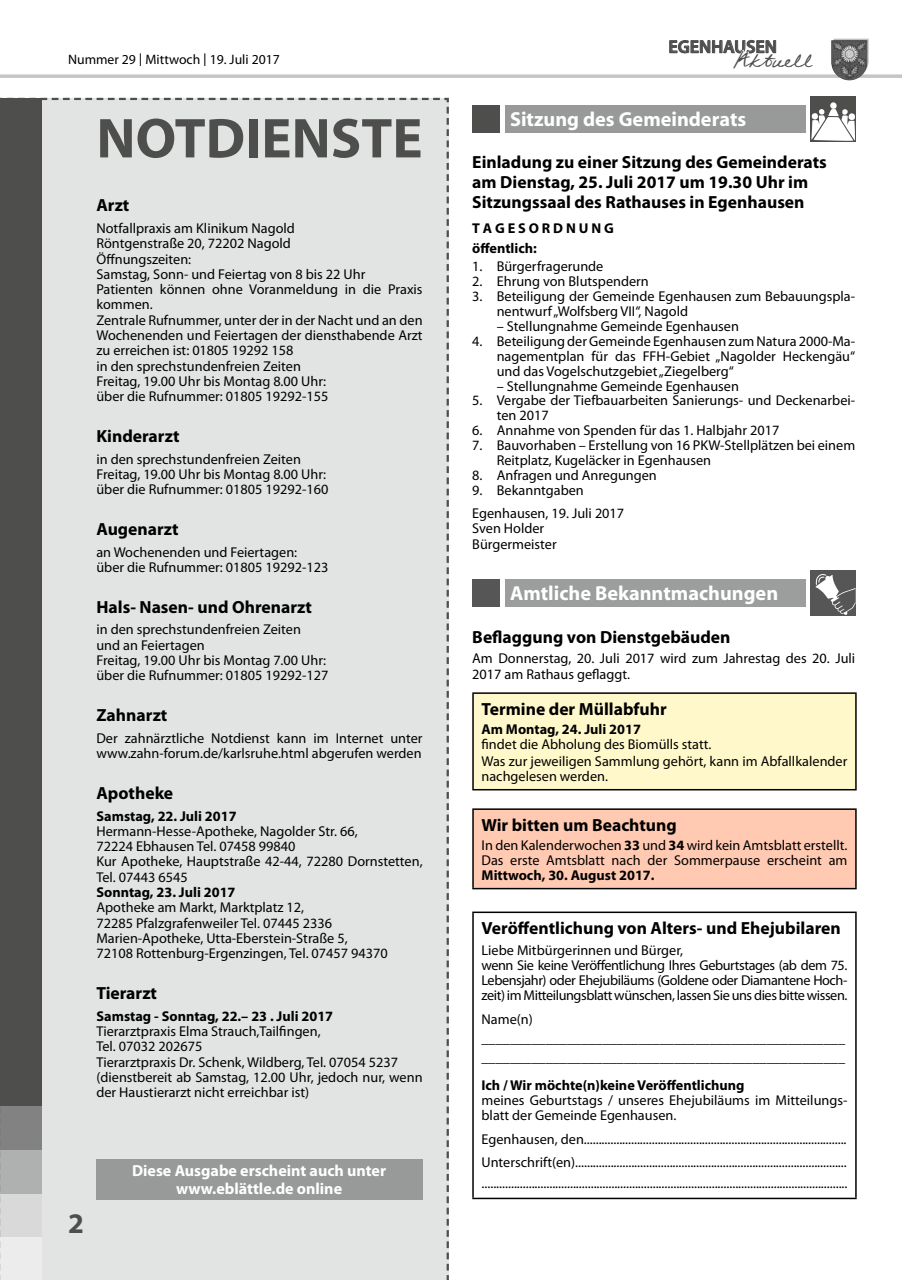
<style>
.page{position:relative;width:902px;height:1280px;background:#fff}
.page>*{position:absolute;margin:0;border:0;box-sizing:border-box;transform-origin:0 0}
.t1{font:700 56.7px "Myriad Pro";color:#4e4e4d}
.t2{font:700 28.5px "Myriad Pro";color:#4e4e4d}
.t3{font:22.95px "Federico Handwriting";color:#4e4e4d}
.t4{font:700 20.25px "Myriad";color:#fff}
.t5{font:600 18px "Myriad Pro";color:#4e4e4d}
.t6{font:700 17.55px/20.1px "Myriad Pro";color:#000}
.t7{font:700 16.05px/17.5px "Myriad Pro";color:#fff;text-align:center}
.t8{font:14.25px/15.3px "Myriad Pro";color:#000}
.t9{font:14.25px/15px "Myriad Pro";letter-spacing:-.03em;color:#000}
.t10{font:700 14.25px/20.2px "Myriad Pro";color:#000}
.t11{font:13.65px "Myriad Pro";color:#000}
.s1{font-family:"Lucida Sans"}
.s2{font-weight:700}
</style>
<div class="page">
<svg style="left:0;top:97px;width:449px;height:1183px;background:#d4d5d5"></svg>
<hr style="left:0;top:75px;width:901px;height:3px;background:#c4c5c5">
<svg style="left:669px;top:40px;width:108px;height:14px"></svg>
<svg style="left:833px;top:39px;width:35px;height:36px"></svg>
<img style="left:831px;top:40px;width:36px;height:40px">
<div style="left:810px;top:97px;width:46px;height:45px;background:#4e4e4d"></div>
<div style="left:504px;top:105px;width:301px;height:28px;background:#989999"></div>
<div style="left:472px;top:106px;width:28px;height:27px;background:#4e4e4d"></div>
<svg style="left:811px;top:102px;width:44px;height:39px"></svg>
<div style="left:810px;top:570px;width:46px;height:46px;background:#565656"></div>
<svg style="left:815px;top:574px;width:40px;height:41px"></svg>
<div style="left:504px;top:579px;width:301px;height:28px;background:#9c9d9d"></div>
<div style="left:472px;top:579px;width:28px;height:28px;background:#565656"></div>
<div style="left:473px;top:693px;width:382px;height:97px;background:#fff8ca"></div>
<hr style="left:472px;top:692px;width:384px;height:2px;background:#000">
<hr style="left:472px;top:694px;width:1px;height:95px;background:#000">
<hr style="left:855px;top:694px;width:1px;height:95px;background:#000">
<hr style="left:472px;top:789px;width:384px;height:1px;background:#000">
<div style="left:473px;top:809px;width:382px;height:80px;background:#ffc9b2"></div>
<hr style="left:472px;top:808px;width:384px;height:2px;background:#000">
<hr style="left:472px;top:810px;width:1px;height:78px;background:#000">
<hr style="left:855px;top:810px;width:1px;height:78px;background:#000">
<hr style="left:472px;top:888px;width:384px;height:1px;background:#000">
<hr style="left:472px;top:911px;width:384px;height:2px;background:#000">
<hr style="left:472px;top:913px;width:1px;height:285px;background:#000">
<hr style="left:855px;top:913px;width:1px;height:285px;background:#000">
<hr style="left:472px;top:1198px;width:384px;height:1px;background:#000">
<div style="left:96px;top:1159px;width:326px;height:40px;background:#989999"></div>
<p class="t11" style="left:68px;top:51px;width:213px">Nummer 29 <span class="s1">|</span> Mittwoch <span class="s1">|</span> 19. Juli 2017</p>
<h1 class="t1" style="left:96px;top:101px;width:327px">NOTDIENSTE</h1>
<p class="t6" style="left:96px;top:195px;width:34px">Arzt</p>
<p class="t8" style="left:96px;top:220px;width:327px">Notfallpraxis am Klinikum Nagold<br>Röntgenstraße 20, 72202 Nagold<br>Öffnungszeiten:<br>Samstag, Sonn- und Feiertag von 8 bis 22 Uhr Patienten können ohne Voranmeldung in die Praxis kommen.<br>Zentrale Rufnummer, unter der in der Nacht und an den Wochenenden und Feiertagen der diensthabende Arzt zu erreichen ist: 01805 19292 158<br>in den sprechstundenfreien Zeiten<br>Freitag, 19.00 Uhr bis Montag 8.00 Uhr:<br>über die Rufnummer: 01805 19292-155</p>
<p class="t6" style="left:96px;top:425px;width:84px">Kinderarzt</p>
<p class="t8" style="left:96px;top:451px;width:233px">in den sprechstundenfreien Zeiten<br>Freitag, 19.00 Uhr bis Montag 8.00 Uhr: über die Rufnummer: 01805 19292-160</p>
<p class="t6" style="left:96px;top:518px;width:84px">Augenarzt</p>
<p class="t8" style="left:96px;top:544px;width:233px">an Wochenenden und Feiertagen: über die Rufnummer: 01805 19292-123</p>
<p class="t6" style="left:96px;top:596px;width:217px">Hals- Nasen- und Ohrenarzt</p>
<p class="t8" style="left:96px;top:622px;width:233px">in den sprechstundenfreien Zeiten<br>und an Feiertagen<br>Freitag, 19.00 Uhr bis Montag 7.00 Uhr: über die Rufnummer: 01805 19292-127</p>
<p class="t6" style="left:96px;top:704px;width:72px">Zahnarzt</p>
<p class="t8" style="left:96px;top:730px;width:327px">Der zahnärztliche Notdienst kann im Internet unter www.zahn-forum.de/karlsruhe.html abgerufen werden</p>
<p class="t6" style="left:96px;top:782px;width:78px">Apotheke</p>
<p class="t10" style="left:96px;top:805px;width:142px">Samstag, 22. Juli 2017</p>
<p class="t8" style="left:96px;top:823px;width:327px">Hermann-Hesse-Apotheke, Nagolder Str. 66,<br>72224 Ebhausen Tel. 07458 99840<br>Kur Apotheke, Hauptstraße 42-44, 72280 Dornstetten, Tel. 07443 6545</p>
<p class="t10" style="left:96px;top:882px;width:140px">Sonntag, 23. Juli 2017</p>
<p class="t8" style="left:96px;top:900px;width:293px">Apotheke am Markt, Marktplatz 12,<br>72285 Pfalzgrafenweiler Tel. 07445 2336<br>Marien-Apotheke, Utta-Eberstein-Straße 5, 72108 Rottenburg-Ergenzingen, Tel. 07457 94370</p>
<p class="t6" style="left:96px;top:982px;width:62px">Tierarzt</p>
<p class="t10" style="left:96px;top:1005px;width:238px">Samstag - Sonntag, 22.– 23 . Juli 2017</p>
<p class="t8" style="left:96px;top:1023px;width:327px">Tierarztpraxis Elma Strauch,Tailfingen,<br>Tel. 07032 202675<br>Tierarztpraxis Dr. Schenk, Wildberg, Tel. 07054 5237 (dienstbereit ab Samstag, 12.00 Uhr, jedoch nur, wenn der Haustierarzt nicht erreichbar ist)</p>
<h2 class="t2" style="left:68px;top:1205px;width:17px">2</h2>
<p class="t7" style="left:132px;top:1161px;width:255px">Diese Ausgabe erscheint auch unter www.eblättle.de online</p>
<p class="t5" style="left:668px;top:35px;width:110px">EGENHAUSEN</p>
<h3 class="t3" style="left:733px;top:46px;width:80px">Aktuell</h3>
<h3 class="t4" style="left:510px;top:109px;width:238px">Sitzung des Gemeinderats</h3>
<p class="t6" style="left:472px;top:151px;width:356px">Einladung zu einer Sitzung des Gemeinderats am Dienstag, 25. Juli 2017 um 19.30 Uhr im<br>Sitzungssaal des Rathauses in Egenhausen</p>
<p class="t10" style="left:472px;top:217px;width:143px">T A G E S O R D N U N G öffentlich:</p>
<p class="t8" style="left:472px;top:258px;width:133px">1. Bürgerfragerunde</p>
<p class="t8" style="left:472px;top:273px;width:178px">2. Ehrung von Blutspendern</p>
<p class="t8" style="left:496px;top:288px;width:360px;text-indent:-24px">3. Beteiligung der Gemeinde Egenhausen zum Bebauungspla&shy;nentwurf „Wolfsberg VII“, Nagold</p>
<p class="t8" style="left:496px;top:318px;width:244px">– Stellungnahme Gemeinde Egenhausen</p>
<p class="t8" style="left:496px;top:333px;width:360px;text-align:justify;text-indent:-24px">4. Beteiligung der Gemeinde Egenhausen zum Natura 2000-Ma&shy;nagementplan für das FFH-Gebiet „Nagolder Heckengäu“ und das Vogelschutzgebiet „Ziegelberg“</p>
<p class="t8" style="left:496px;top:378px;width:244px">– Stellungnahme Gemeinde Egenhausen</p>
<p class="t8" style="left:496px;top:393px;width:360px;text-indent:-24px">5. Vergabe der Tiefbauarbeiten Sanierungs- und Deckenarbei&shy;ten 2017</p>
<p class="t8" style="left:472px;top:423px;width:308px">6. Annahme von Spenden für das 1. Halbjahr 2017</p>
<p class="t8" style="left:496px;top:438px;width:360px;text-indent:-24px">7. Bauvorhaben – Erstellung von 16 PKW-Stellplätzen bei einem<br>Reitplatz, Kugeläcker in Egenhausen</p>
<p class="t8" style="left:472px;top:468px;width:186px">8. Anfragen und Anregungen</p>
<p class="t8" style="left:472px;top:479px;width:153px;line-height:22.4px">9. Bekanntgaben<br>Egenhausen, 19. Juli 2017</p>
<p class="t8" style="left:472px;top:520px;width:86px;line-height:15.9px">Sven Holder<br>Bürgermeister</p>
<h3 class="t4" style="left:510px;top:582px;width:269px">Amtliche Bekanntmachungen</h3>
<p class="t6" style="left:472px;top:626px;width:260px">Beflaggung von Dienstgebäuden</p>
<p class="t8" style="left:472px;top:650px;width:384px;line-height:15.9px">Am Donnerstag, 20. Juli 2017 wird zum Jahrestag des 20. Juli<br>2017 am Rathaus geflaggt.</p>
<p class="t6" style="left:481px;top:698px;width:187px">Termine der Müllabfuhr</p>
<p class="t10" style="left:481px;top:719px;width:161px">Am Montag, 24. Juli 2017</p>
<p class="t8" style="left:481px;top:735px;width:367px;line-height:17.1px">findet die Abholung des Biomülls statt.<br>Was zur jeweiligen Sammlung gehört, kann im Abfallkalender</p>
<p class="t8" style="left:481px;top:768px;width:128px">nachgelesen werden.</p>
<p class="t6" style="left:481px;top:814px;width:197px">Wir bitten um Beachtung</p>
<p class="t8" style="left:481px;top:838px;width:367px">In den Kalenderwochen <span class="s2">33</span> und <span class="s2">34</span> wird kein Amtsblatt erstellt.<br>Das erste Amtsblatt nach der Sommerpause erscheint am</p>
<p class="t10" style="left:481px;top:865px;width:174px">Mittwoch, 30. August 2017.</p>
<p class="t6" style="left:481px;top:917px;width:361px">Veröffentlichung von Alters- und Ehejubilaren</p>
<p class="t9" style="left:481px;top:943px;width:367px">Liebe Mitbürgerinnen und Bürger,<br>wenn Sie keine Veröffentlichung Ihres Geburtstages (ab dem 75.<br>Lebensjahr) oder Ehejubiläums (Goldene oder Diamantene Hoch&shy;zeit) im Mitteilungsblatt wünschen, lassen Sie uns dies bitte wissen.</p>
<p class="t8" style="left:481px;top:1009px;width:365px;line-height:19.2px">Name(n) ___________________________________________________ ___________________________________________________</p>
<p class="t10" style="left:481px;top:1075px;width:264px">Ich / Wir möchte(n)keine Veröffentlichung</p>
<p class="t8" style="left:481px;top:1093px;width:367px">meines Geburtstags / unseres Ehejubiläums im Mitteilungs&shy;blatt der Gemeinde Egenhausen.</p>
<p class="t8" style="left:481px;top:1127px;width:367px;line-height:23.5px">Egenhausen, den.........................................................................................<br>Unterschrift(en)............................................................................................</p>
<p class="t8" style="left:481px;top:1175px;width:367px">............................................................................................................................</p>
</div>
